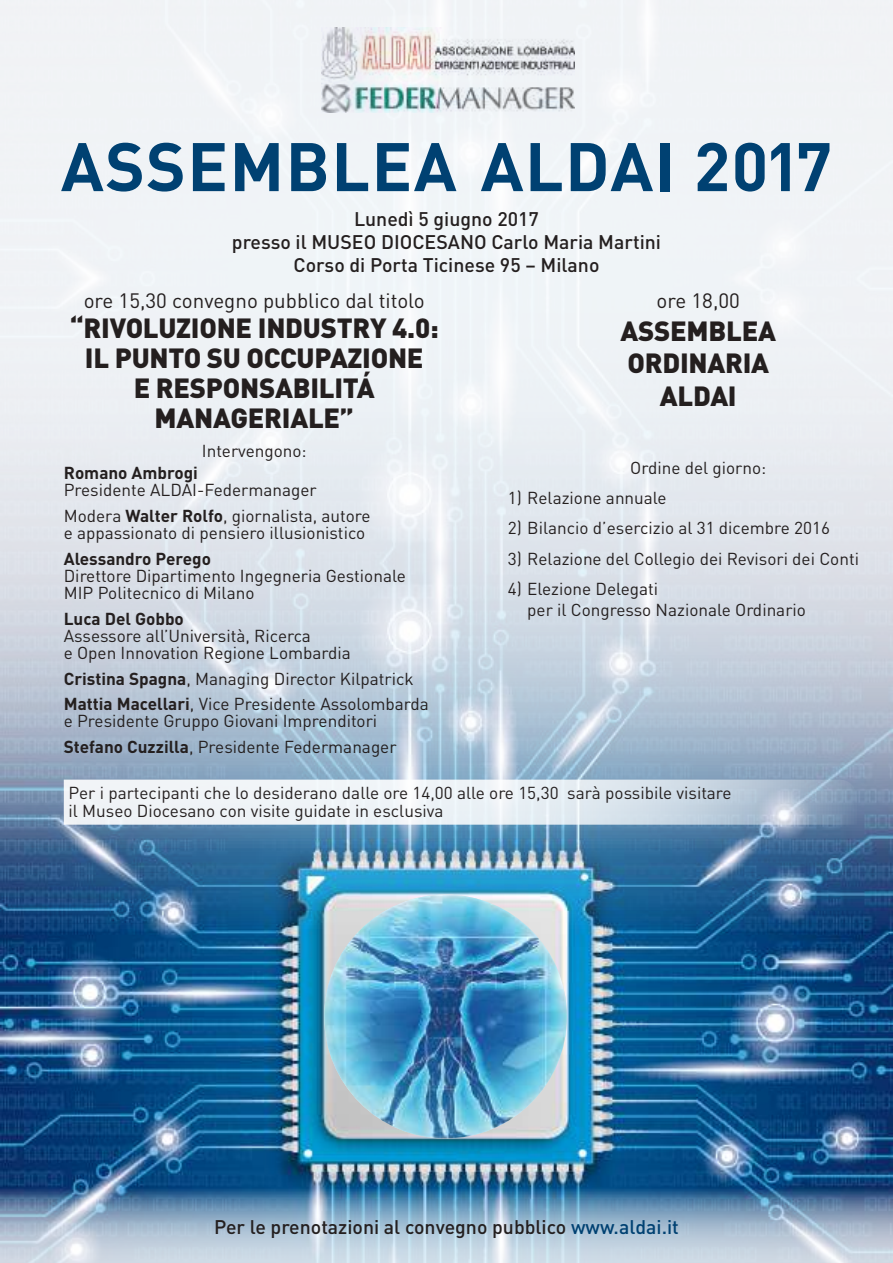
<style>
.page{position:relative;width:893px;height:1263px;background:#fff}
.page>*{position:absolute;margin:0;border:0;box-sizing:border-box;transform-origin:0 0}
.t1{font:700 67.5px "DIN";letter-spacing:.02em;color:#004172}
.t2{font:900 27.45px/30px "DIN";letter-spacing:-.01em;color:#241f1f;text-align:center}
.t3{font:20.55px "DIN";color:#241f1f}
.t4{font:500 19.5px/23.4px "DIN";color:#241f1f;text-align:center}
.t5{font:17.1px/25.7px "DIN";color:#241f1f}
.t6{font:700 17.1px "DIN";color:#241f1f}
.s1{font-weight:700}
.s2{color:#004172}
</style>
<div class="page">
<img style="left:0;top:928px;width:893px;height:260px">
<svg style="left:0;top:491px;width:893px;height:437px;background:#a5bbd0"></svg>
<div style="left:0;top:0;width:893px;height:491px;background:#f0f3f6"></div>
<svg style="left:0;top:1188px;width:893px;height:75px;background:#96b2ca"></svg>
<img style="left:324px;top:894px;width:243px;height:244px">
<img style="left:321px;top:28px;width:253px;height:84px">
<svg style="left:64px;top:780px;width:793px;height:45px"></svg>
<h1 class="t1" style="left:61px;top:123px;width:773px">ASSEMBLEA ALDAI 2017</h1>
<p class="t4" style="left:232px;top:206px;width:431px">Lunedì 5 giugno 2017<br>presso il MUSEO DIOCESANO Carlo Maria Martini<br>Corso di Porta Ticinese 95 – Milano</p>
<p class="t3" style="left:84px;top:287px;width:343px">ore 15,30 convegno pubblico dal titolo</p>
<h2 class="t2" style="left:70px;top:311px;width:370px">“RIVOLUZIONE INDUSTRY 4.0:<br>IL PUNTO SU OCCUPAZIONE<br>E RESPONSABILITÁ<br>MANAGERIALE”</h2>
<p class="t5" style="left:202px;top:438px;width:106px">Intervengono:</p>
<p class="t6" style="left:64px;top:462px;width:136px">Romano Ambrogi</p>
<p class="t5" style="left:64px;top:477px;width:308px">Presidente ALDAI-Federmanager<br>Modera <span class="s1">Walter Rolfo</span>, giornalista, autore</p>
<p class="t5" style="left:64px;top:520px;width:303px">e appassionato di pensiero illusionistico</p>
<p class="t6" style="left:64px;top:547px;width:149px">Alessandro Perego</p>
<p class="t5" style="left:64px;top:567px;width:343px;line-height:17.1px">Direttore Dipartimento Ingegneria Gestionale<br>MIP Politecnico di Milano</p>
<p class="t6" style="left:64px;top:607px;width:122px">Luca Del Gobbo</p>
<p class="t5" style="left:64px;top:627px;width:289px;line-height:17.1px">Assessore all’Università, Ricerca<br>e Open Innovation Regione Lombardia</p>
<p class="t5" style="left:64px;top:665px;width:367px"><span class="s1">Cristina Spagna</span>, Managing Director Kilpatrick<br><span class="s1">Mattia Macellari</span>, Vice Presidente Assolombarda</p>
<p class="t5" style="left:64px;top:708px;width:334px">e Presidente Gruppo Giovani Imprenditori<br><span class="s1">Stefano Cuzzilla</span>, Presidente Federmanager</p>
<p class="t3" style="left:657px;top:287px;width:85px">ore 18,00</p>
<h2 class="t2" style="left:621px;top:313px;width:157px;line-height:33px">ASSEMBLEA<br>ORDINARIA<br>ALDAI</h2>
<p class="t5" style="left:630px;top:454px;width:138px">Ordine del giorno:</p>
<p class="t5" style="left:508px;top:485px;width:160px">1) Relazione annuale</p>
<p class="t5" style="left:508px;top:515px;width:324px">2) Bilancio d’esercizio al 31 dicembre 2016</p>
<p class="t5" style="left:508px;top:545px;width:353px">3) Relazione del Collegio dei Revisori dei Conti</p>
<p class="t5" style="left:527px;top:578px;width:280px;line-height:20.5px;text-indent:-19px">4) Elezione Delegati<br>per il Congresso Nazionale Ordinario</p>
<p class="t5" style="left:69px;top:783px;width:665px;line-height:18px">Per i partecipanti che lo desiderano dalle ore 14,00 alle ore 15,30 sarà possibile visitare il Museo Diocesano con visite guidate in esclusiva</p>
<p class="t4" style="left:214px;top:1215px;width:466px">Per le prenotazioni al convegno pubblico <span class="s2">www.aldai.it</span></p>
</div>
